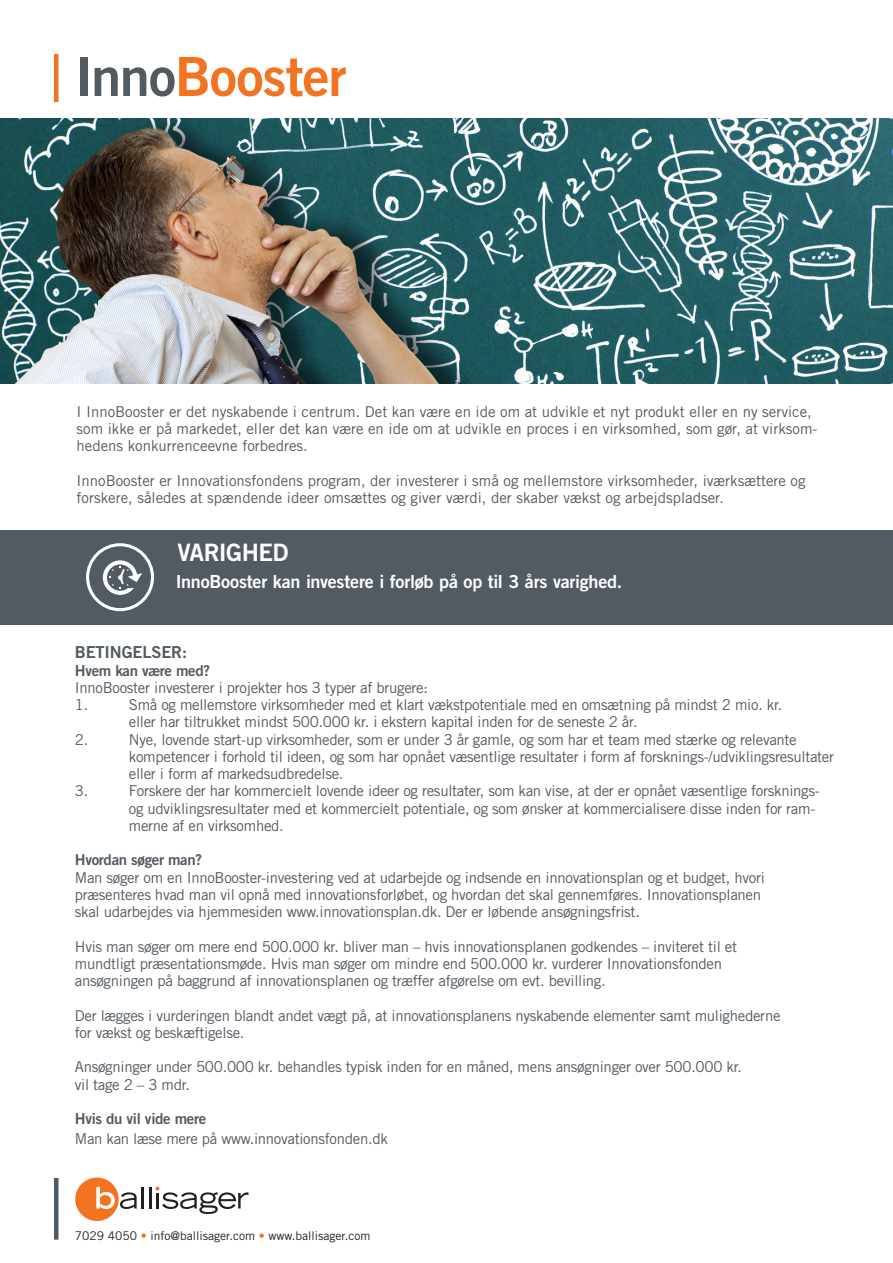
<style>
.page{position:relative;width:893px;height:1263px;background:#fff}
.page>*{position:absolute;margin:0;border:0;box-sizing:border-box;transform-origin:0 0}
.t1{font:54px "Trade Gothic LT Std Bd 2";letter-spacing:-.02em;color:#f47321}
.t2{font:24px "Trade Gothic LT Std Bd 2";letter-spacing:-.03em;color:#fff}
.Overskrifter_tema{font:18px "Trade Gothic LT Std Bd 2";letter-spacing:-.015em;color:#fff}
.t3{font:16.5px "Trade Gothic LT Std Bd 2";letter-spacing:-.01em;color:#525a62}
.t4{font:15px/17.2px "Trade Gothic LT Std";letter-spacing:-.02em;color:#525a62}
.t5{font:15px/17.2px "Trade Gothic LT Std";color:#525a62}
.t6{font:15px "Trade Gothic LT Std Bd 2";letter-spacing:-.02em;color:#525a62}
.t7{font:12px "Trade Gothic LT Std";color:#231f20}
.s1{color:#525a62}
.s2{color:#f47321}
</style>
<div class="page">
<hr style="left:54px;top:54px;width:4px;height:48px;background:#f47321">
<div style="left:0;top:530px;width:893px;height:95px;background:#525a62"></div>
<img style="left:0;top:118px;width:893px;height:265px">
<hr style="left:54px;top:1178px;width:4px;height:61px;background:#525a62">
<div style="left:75px;top:1177px;width:44px;height:44px;background:#f47321;border-radius:50%"></div>
<svg style="left:96px;top:1187px;width:41px;height:22px"></svg>
<hr style="left:142px;top:1187px;width:2px;height:21px;background:#231f20">
<hr style="left:149px;top:1187px;width:2px;height:21px;background:#231f20">
<svg style="left:155px;top:1186px;width:94px;height:28px"></svg>
<svg style="left:86px;top:543px;width:68px;height:68px"></svg>
<p class="t1" style="left:75px;top:43px;width:273px"><span class="s1">Inno</span>Booster</p>
<p class="t5" style="left:77px;top:403px;width:743px">I InnoBooster er det nyskabende i centrum. Det kan være en ide om at udvikle et nyt produkt eller en ny service, som ikke er på markedet, eller det kan være en ide om at udvikle en proces i en virksomhed, som gør, at virksom&shy;hedens konkurrenceevne forbedres.</p>
<p class="t5" style="left:77px;top:472px;width:730px">InnoBooster er Innovationsfondens program, der investerer i små og mellemstore virksomheder, iværksættere og forskere, således at spændende ideer omsættes og giver værdi, der skaber vækst og arbejdspladser.</p>
<p class="t2" style="left:178px;top:537px;width:112px">VARIGHED</p>
<p class="Overskrifter_tema" style="left:176px;top:570px;width:448px">InnoBooster kan investere i forløb på op til 3 års varighed.</p>
<p class="t3" style="left:75px;top:642px;width:114px">BETINGELSER:</p>
<p class="t6" style="left:75px;top:661px;width:137px">Hvem kan være med?</p>
<p class="t4" style="left:75px;top:679px;width:355px">InnoBooster investerer i projekter hos 3 typer af brugere:</p>
<p class="t4" style="left:75px;top:696px;width:15px">1.</p>
<p class="t4" style="left:129px;top:696px;width:655px">Små og mellemstore virksomheder med et klart vækstpotentiale med en omsætning på mindst 2 mio. kr. eller har tiltrukket mindst 500.000 kr. i ekstern kapital inden for de seneste 2 år.</p>
<p class="t4" style="left:75px;top:730px;width:15px">2.</p>
<p class="t4" style="left:129px;top:730px;width:707px">Nye, lovende start-up virksomheder, som er under 3 år gamle, og som har et team med stærke og relevante kompetencer i forhold til ideen, og som har opnået væsentlige resultater i form af forsknings-/udviklingsresultater eller i form af markedsudbredelse.</p>
<p class="t4" style="left:75px;top:782px;width:15px">3.</p>
<p class="t4" style="left:129px;top:782px;width:692px">Forskere der har kommercielt lovende ideer og resultater, som kan vise, at der er opnået væsentlige forsknings&shy;og udviklingsresultater med et kommercielt potentiale, og som ønsker at kommercialisere disse inden for ram&shy;merne af en virksomhed.</p>
<p class="t6" style="left:75px;top:851px;width:129px">Hvordan søger man?</p>
<p class="t4" style="left:75px;top:868px;width:692px">Man søger om en InnoBooster-investering ved at udarbejde og indsende en innovationsplan og et budget, hvori præsenteres hvad man vil opnå med innovationsforløbet, og hvordan det skal gennemføres. Innovationsplanen skal udarbejdes via hjemmesiden www.innovationsplan.dk. Der er løbende ansøgningsfrist.</p>
<p class="t4" style="left:75px;top:937px;width:664px">Hvis man søger om mere end 500.000 kr. bliver man – hvis innovationsplanen godkendes – inviteret til et mundtligt præsentationsmøde. Hvis man søger om mindre end 500.000 kr. vurderer Innovationsfonden ansøgningen på baggrund af innovationsplanen og træffer afgørelse om evt. bevilling.</p>
<p class="t4" style="left:75px;top:1006px;width:707px">Der lægges i vurderingen blandt andet vægt på, at innovationsplanens nyskabende elementer samt mulighederne for vækst og beskæftigelse.</p>
<p class="t4" style="left:75px;top:1058px;width:669px">Ansøgninger under 500.000 kr. behandles typisk inden for en måned, mens ansøgninger over 500.000 kr. vil tage 2 – 3 mdr.</p>
<p class="t6" style="left:75px;top:1109px;width:133px">Hvis du vil vide mere</p>
<p class="t4" style="left:75px;top:1129px;width:315px">Man kan læse mere på www.innovationsfonden.dk</p>
<p class="t7" style="left:75px;top:1228px;width:297px">7029 4050 <span class="s2">•</span> info@ballisager.com <span class="s2">•</span> www.ballisager.com</p>
</div>
